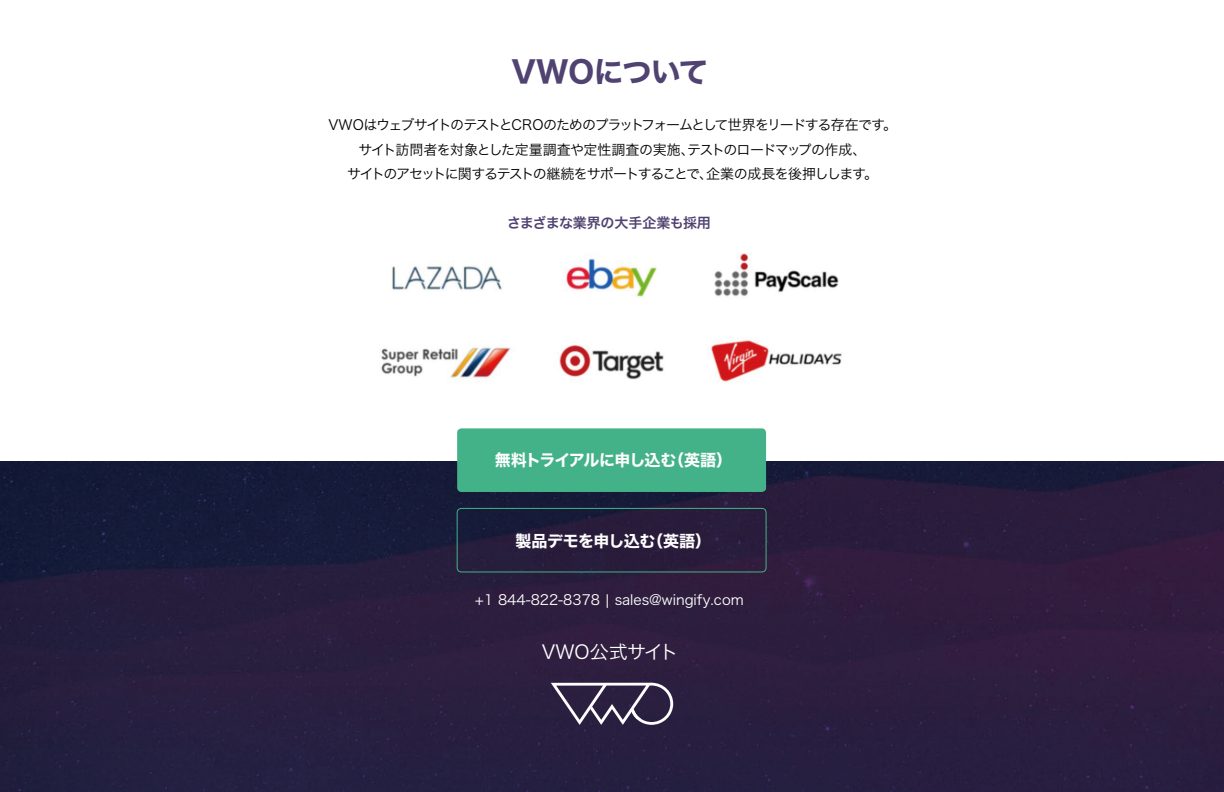
<style>
.page{position:relative;width:1224px;height:792px;background:#fff}
.page>*{position:absolute;margin:0;border:0;box-sizing:border-box;transform-origin:0 0}
.t1{font:30px "Hira Kaku Std W7";letter-spacing:-.025em;color:#514371}
.t2{font:19px "Hira Kaku Std W3";color:#fff}
.t3{font:16px "Hira Kaku Std W7";letter-spacing:-.04em;color:#fff}
.t4{font:16px "Hira Kaku Std W7";letter-spacing:-.02em;color:#fff}
.t5{font:14px/24.5px "Hira Kaku Std W3";letter-spacing:-.08em;color:#000;text-align:center}
.t6{font:14px "Hira Kaku Std W3";color:#fff}
.t7{font:14px "Hira Kaku Std W6";letter-spacing:-.02em;color:#514371}
</style>
<div class="page">
<img style="left:381px;top:253px;width:461px;height:130px">
<img style="left:0;top:461px;width:1224px;height:331px">
<div style="left:457px;top:428px;width:309px;height:64px;background:#44b289;border-radius:4px"></div>
<svg style="left:457px;top:508px;width:310px;height:64px;background:#26203d"></svg>
<svg style="left:551px;top:683px;width:122px;height:42px;background:#554c66"></svg>
<h1 class="t1" style="left:512px;top:48px;width:199px">VWOについて</h1>
<p class="t5" style="left:329px;top:113px;width:570px">VWOはウェブサイトのテストとCROのためのプラットフォームとして世界をリードする存在です。サイト訪問者を対象とした定量調査や定性調査の実施、テストのロードマップの作成、<br>サイトのアセットに関するテストの継続をサポートすることで、企業の成長を後押しします。</p>
<p class="t7" style="left:507px;top:212px;width:205px">さまざまな業界の大手企業も採用</p>
<p class="t3" style="left:495px;top:447px;width:239px">無料トライアルに申し込む（英語）</p>
<p class="t4" style="left:516px;top:528px;width:197px">製品デモを申し込む（英語）</p>
<p class="t6" style="left:475px;top:589px;width:270px">+1 844-822-8378 | sales@wingify.com</p>
<h2 class="t2" style="left:542px;top:637px;width:138px">VWO公式サイト</h2>
</div>
